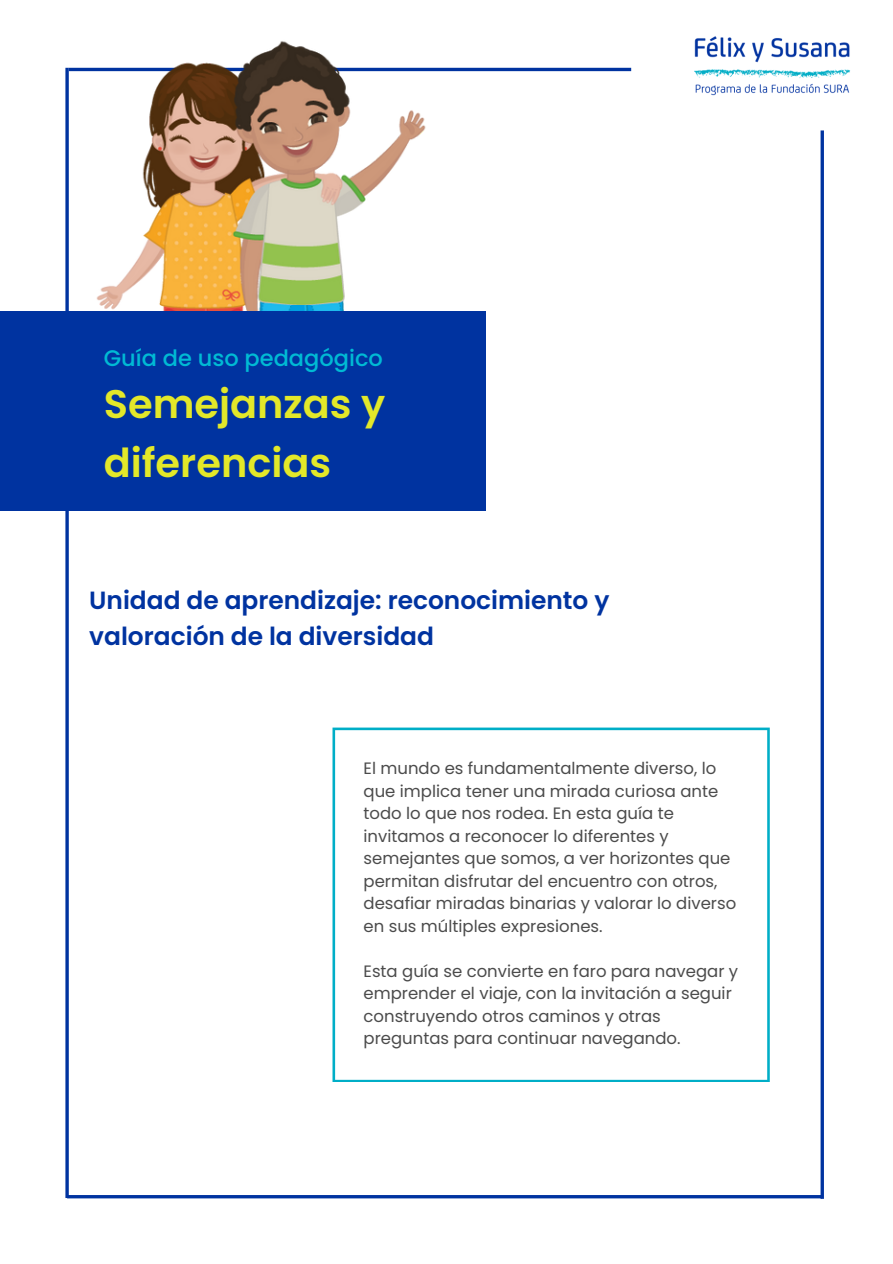
<style>
.page{position:relative;width:893px;height:1264px;background:#fff}
.page>*{position:absolute;margin:0;border:0;box-sizing:border-box;transform-origin:0 0}
.t1{font:600 39.9px/58.5px "Poppins";color:#e3e829}
.t2{font:600 24.9px/36px "Poppins";color:#0033a0}
.t3{font:500 22.5px "Poppins";color:#00bad4}
.t4{font:16.5px/22.5px "Poppins";color:#4b4b4b}
</style>
<div class="page">
<hr style="left:69px;top:68px;width:562px;height:3px;background:#0033a0">
<svg style="left:65px;top:68px;width:4px;height:1129px;background:#2752ae"></svg>
<svg style="left:67px;top:1194px;width:753px;height:4px;fill:#0033a0"></svg>
<hr style="left:820px;top:130px;width:3px;height:1068px;background:#0033a0">
<img style="left:694px;top:36px;width:157px;height:60px">
<img style="left:89px;top:41px;width:342px;height:271px">
<div style="left:0;top:312px;width:486px;height:199px;background:#0033a0"></div>
<svg style="left:332px;top:727px;width:437px;height:355px"></svg>
<h3 class="t3" style="left:104px;top:342px;width:280px">Guía de uso pedagógico</h3>
<h1 class="t1" style="left:104px;top:375px;width:283px">Semejanzas y diferencias</h1>
<h2 class="t2" style="left:89px;top:582px;width:521px">Unidad de aprendizaje: reconocimiento y valoración de la diversidad</h2>
<p class="t4" style="left:363px;top:757px;width:374px">El mundo es fundamentalmente diverso, lo que implica tener una mirada curiosa ante todo lo que nos rodea. En esta guía te invitamos a reconocer lo diferentes y semejantes que somos, a ver horizontes que permitan disfrutar del encuentro con otros, desafiar miradas binarias y valorar lo diverso en sus múltiples expresiones.</p>
<p class="t4" style="left:363px;top:959px;width:376px">Esta guía se convierte en faro para navegar y emprender el viaje, con la invitación a seguir construyendo otros caminos y otras preguntas para continuar navegando.</p>
</div>
